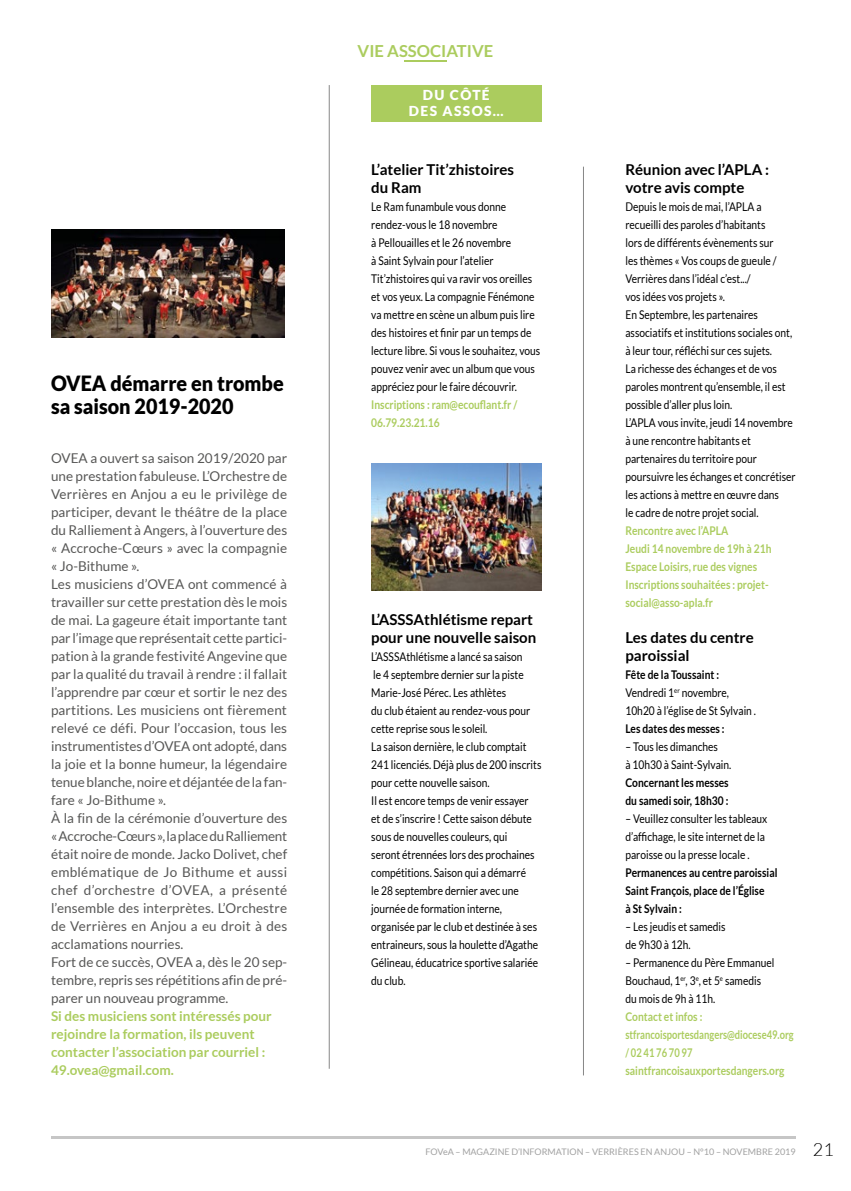
<style>
.page{position:relative;width:851px;height:1191px;background:#fff}
.page>*{position:absolute;margin:0;border:0;box-sizing:border-box;transform-origin:0 0}
.t1{font:900 21px/22.5px "Lato";color:#000;scale:.94 1}
.t2{font:700 16.5px "Lato";color:#abcc5e}
.t3{font:700 15px/18px "Lato";color:#000}
.t4{font:900 13.8px/16.5px "Lato";letter-spacing:.1em;color:#fff;text-align:center}
.t5{font:13.5px/18px "Lato";color:#575756}
.t6{font:700 13.5px/18px "Lato";color:#abcc5e}
.t7{font:12px/18px "Lato";color:#000;scale:.85 1}
.t8{font:700 12px/18px "Lato";color:#abcc5e;scale:.85 1}
.t9{font:700 12px/18px "Lato";color:#000;scale:.85 1}
.t10{font:9px "Lato";color:#a1a1a1}
.s1{font-weight:700}
.s2{font-weight:300;font-size:18px;color:#000}
</style>
<div class="page">
<hr style="left:51px;top:1135px;width:744px;height:3px;background:#c6c6c6">
<hr style="left:404px;top:60px;width:42px;height:2px;background:#abcc5e">
<hr style="left:583px;top:167px;width:1px;height:908px;background:#878787">
<hr style="left:329px;top:85px;width:1px;height:983px;background:#878787">
<div style="left:371px;top:85px;width:170px;height:36px;background:#abcc5e"></div>
<img style="left:371px;top:463px;width:170px;height:128px">
<img style="left:51px;top:229px;width:234px;height:108px">
<h1 class="t1" style="left:51px;top:372px;width:249px">OVEA démarre en trombe sa saison 2019-2020</h1>
<p class="t5" style="left:51px;top:449px;width:238px">OVEA a ouvert sa saison 2019/2020 par une prestation fabuleuse. L’Orchestre de Verrières en Anjou a eu le privilège de participer, devant le théâtre de la place du Ralliement à Angers, à l’ouverture des « Accroche-Cœurs » avec la compagnie « Jo-Bithume ».<br>Les musiciens d’OVEA ont commencé à travailler sur cette prestation dès le mois de mai. La gageure était importante tant par l’image que représentait cette partici&shy;pation à la grande festivité Angevine que par la qualité du travail à rendre : il fallait l’apprendre par cœur et sortir le nez des partitions. Les musiciens ont fièrement relevé ce défi. Pour l’occasion, tous les instrumentistes d’OVEA ont adopté, dans la joie et la bonne humeur, la légendaire tenue blanche, noire et déjantée de la fan&shy;fare « Jo-Bithume ».<br>À la fin de la cérémonie d’ouverture des « Accroche-Cœurs », la place du Ralliement était noire de monde. Jacko Dolivet, chef emblématique de Jo Bithume et aussi chef d’orchestre d’OVEA, a présenté l’ensemble des interprètes. L’Orchestre de Verrières en Anjou a eu droit à des acclamations nourries.<br>Fort de ce succès, OVEA a, dès le 20 sep&shy;tembre, repris ses répétitions afin de pré&shy;parer un nouveau programme.</p>
<p class="t6" style="left:51px;top:1007px;width:222px">Si des musiciens sont intéressés pour rejoindre la formation, ils peuvent contacter l’association par courriel :<br>49.ovea@gmail.com.</p>
<h2 class="t2" style="left:357px;top:41px;width:137px">VIE ASSOCIATIVE</h2>
<p class="t4" style="left:409px;top:86px;width:96px">DU CÔTÉ<br>DES ASSOS…</p>
<p class="t3" style="left:371px;top:160px;width:144px">L’atelier Tit’zhistoires du Ram</p>
<p class="t7" style="left:371px;top:198px;width:200px">Le Ram funambule vous donne rendez-vous le 18 novembre<br>à Pellouailles et le 26 novembre<br>à Saint Sylvain pour l’atelier Tit’zhistoires qui va ravir vos oreilles et vos yeux. La compagnie Fénémone va mettre en scène un album puis lire des histoires et finir par un temps de lecture libre. Si vous le souhaitez, vous pouvez venir avec un album que vous appréciez pour le faire découvrir.</p>
<p class="t8" style="left:371px;top:395px;width:173px">Inscriptions : ram@ecouflant.fr /<br>06.79.23.21.16</p>
<p class="t3" style="left:371px;top:610px;width:166px">L’ASSSAthlétisme repart pour une nouvelle saison</p>
<p class="t7" style="left:371px;top:648px;width:202px">L’ASSSAthlétisme a lancé sa saison<br>le 4 septembre dernier sur la piste Marie-José Pérec. Les athlètes<br>du club étaient au rendez-vous pour cette reprise sous le soleil.<br>La saison dernière, le club comptait 241 licenciés. Déjà plus de 200 inscrits pour cette nouvelle saison.<br>Il est encore temps de venir essayer<br>et de s’inscrire ! Cette saison débute sous de nouvelles couleurs, qui<br>seront étrennées lors des prochaines compétitions. Saison qui a démarré<br>le 28 septembre dernier avec une journée de formation interne, organisée par le club et destinée à ses entraineurs, sous la houlette d’Agathe Gélineau, éducatrice sportive salariée du club.</p>
<p class="t3" style="left:625px;top:160px;width:145px">Réunion avec l’APLA : votre avis compte</p>
<p class="t7" style="left:625px;top:198px;width:202px">Depuis le mois de mai, l’APLA a recueilli des paroles d’habitants<br>lors de différents évènements sur<br>les thèmes « Vos coups de gueule / Verrières dans l’idéal c’est.../<br>vos idées vos projets ».<br>En Septembre, les partenaires associatifs et institutions sociales ont, à leur tour, réfléchi sur ces sujets.<br>La richesse des échanges et de vos paroles montrent qu’ensemble, il est possible d’aller plus loin.<br>L’APLA vous invite, jeudi 14 novembre à une rencontre habitants et partenaires du territoire pour poursuivre les échanges et concrétiser les actions à mettre en œuvre dans<br>le cadre de notre projet social.</p>
<p class="t8" style="left:625px;top:521px;width:173px">Rencontre avec l’APLA<br>Jeudi 14 novembre de 19h à 21h<br>Espace Loisirs, rue des vignes<br>Inscriptions souhaitées : projet&shy;social@asso-apla.fr</p>
<p class="t3" style="left:625px;top:628px;width:130px">Les dates du centre paroissial</p>
<p class="t7" style="left:625px;top:666px;width:155px"><span class="s1">Fête de la Toussaint :<br></span>Vendredi 1<sup>er</sup> novembre,<br>10h20 à l’église de St Sylvain .</p>
<p class="t9" style="left:625px;top:719px;width:118px">Les dates des messes :</p>
<p class="t7" style="left:625px;top:738px;width:126px">– Tous les dimanches<br>à 10h30 à Saint-Sylvain.</p>
<p class="t9" style="left:625px;top:773px;width:123px">Concernant les messes du samedi soir, 18h30 :</p>
<p class="t7" style="left:625px;top:810px;width:168px">– Veuillez consulter les tableaux d’affichage, le site internet de la paroisse ou la presse locale .</p>
<p class="t9" style="left:625px;top:863px;width:180px">Permanences au centre paroissial<br>Saint François, place de l’Église<br>à St Sylvain :</p>
<p class="t7" style="left:625px;top:918px;width:119px">– Les jeudis et samedis de 9h30 à 12h.</p>
<p class="t7" style="left:625px;top:954px;width:177px">– Permanence du Père Emmanuel<br>Bouchaud, 1<sup>er</sup>, 3<sup>e</sup>, et 5<sup>e</sup> samedis du mois de 9h à 11h.</p>
<p class="t8" style="left:625px;top:1007px;width:199px">Contact et infos : stfrancoisportesdangers@diocese49.org / 02 41 76 70 97 saintfrancoisauxportesdangers.org</p>
<p class="t10" style="left:425px;top:1147px;width:410px">FOVeA – MAGAZINE D’INFORMATION – VERRIÈRES EN ANJOU – N°10 – NOVEMBRE 2019 <span class="s2">21</span></p>
</div>
